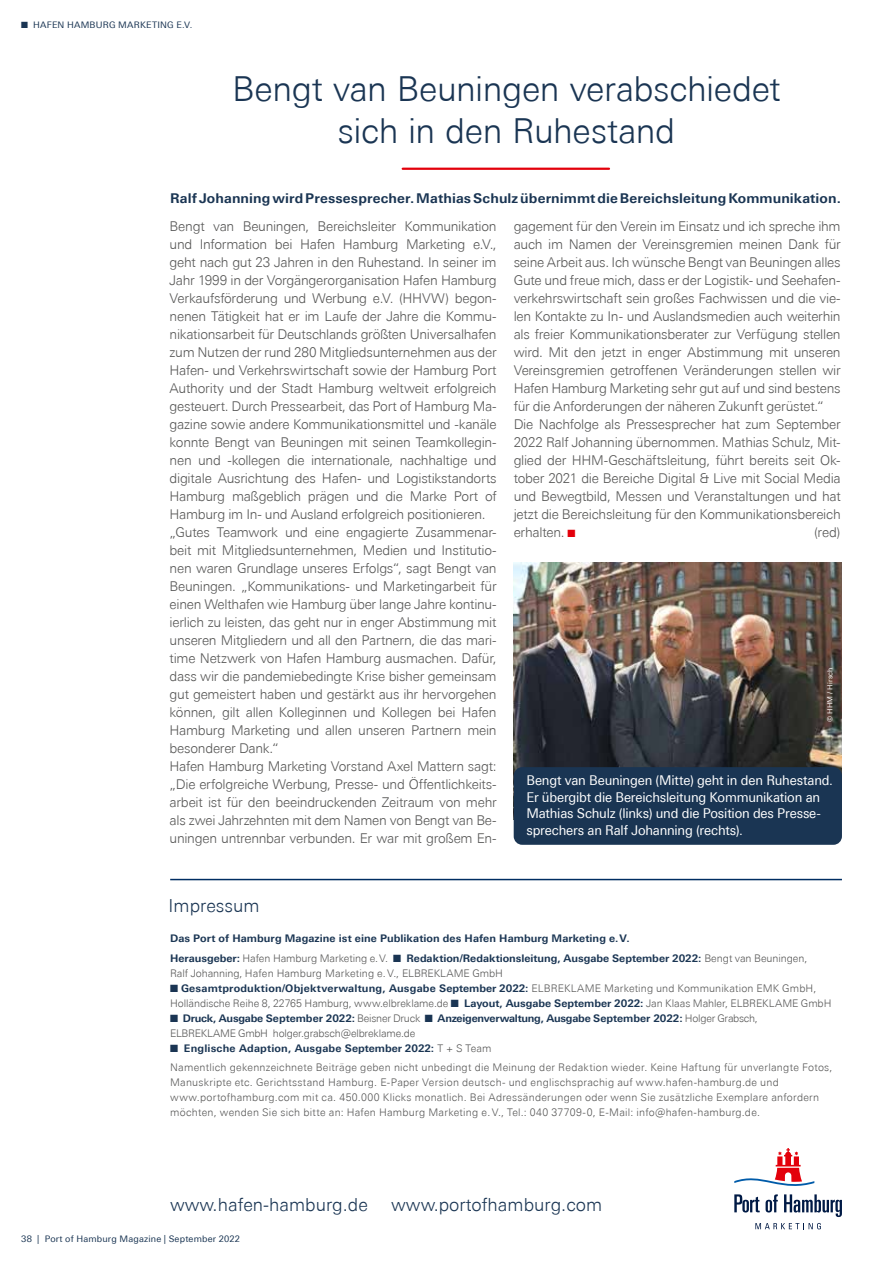
<style>
.page{position:relative;width:893px;height:1263px;background:#fff}
.page>*{position:absolute;margin:0;border:0;box-sizing:border-box;transform-origin:0 0}
.t1{font:300 34.5px/41.4px "Univers Next Pro";letter-spacing:-.01em;color:#1a3553;text-align:center}
.t2{font:300 18px "Univers Next Pro";color:#1a3553}
.t3{font:300 13.5px/18px "Univers Next Pro";letter-spacing:-.02em;color:#565655}
.t4{font:13.5px/16.5px "Univers Next Pro";letter-spacing:-.015em;color:#fff;scale:.96 1}
.t5{font:700 13.5px "Univers Next Pro";letter-spacing:.01em;color:#1a3553}
.t6{font:300 10.5px/15px "Univers Next Pro";letter-spacing:.02em;color:#565655}
.t7{font:300 10.5px/15px "Univers Next Pro";letter-spacing:-.01em;color:#565655}
.t8{font:700 10.5px/19.2px "Univers Next Pro";letter-spacing:.005em;color:#1a3553}
.t9{font:300 10.5px/15px "Univers Next Pro";letter-spacing:-.015em;color:#565655}
.t10{font:300 10.5px "Univers Next Pro";color:#565655}
.t11{font:9px "Univers Next Pro";letter-spacing:.02em;color:#1a3553}
.t12{font:7.05px "Univers Next Pro";letter-spacing:.015em;color:#fff}
.s1{color:#e3000b}
.s2{font-weight:300;color:#565655}
.s3{color:#1a3553}
.s4{font-weight:700;color:#1a3553}
</style>
<div class="page">
<svg style="left:755px;top:1223px;width:66px;height:6px"></svg>
<svg style="left:734px;top:1148px;width:80px;height:38px"></svg>
<svg style="left:734px;top:1194px;width:108px;height:23px"></svg>
<hr style="left:403px;top:168px;width:206px;height:2px;background:#e3000b">
<img style="left:514px;top:562px;width:328px;height:211px">
<hr style="left:170px;top:879px;width:672px;height:1px;background:#002d62">
<div style="left:514px;top:767px;width:328px;height:78px;background:#1a3553;border-radius:9px"></div>
<p class="t11" style="left:21px;top:20px;width:173px">■ HAFEN HAMBURG MARKETING E.V.</p>
<h1 class="t1" style="left:232px;top:68px;width:550px">Bengt van Beuningen verabschiedet sich in den Ruhestand</h1>
<p class="t5" style="left:170px;top:190px;width:672px">Ralf Johanning wird Pressesprecher. Mathias Schulz übernimmt die Bereichsleitung Kommunikation.</p>
<p class="t3" style="left:170px;top:217px;width:329px">Bengt van Beuningen, Bereichsleiter Kommunikation und Information bei Hafen Hamburg Marketing e.V., geht nach gut 23 Jahren in den Ruhestand. In seiner im Jahr 1999 in der Vorgängerorganisation Hafen Hamburg Verkaufsförderung und Werbung e.V. (HHVW) begon&shy;nenen Tätigkeit hat er im Laufe der Jahre die Kommu&shy;nikationsarbeit für Deutschlands größten Universalhafen zum Nutzen der rund 280 Mitgliedsunternehmen aus der Hafen- und Verkehrswirtschaft sowie der Hamburg Port Authority und der Stadt Hamburg weltweit erfolgreich gesteuert. Durch Pressearbeit, das Port of Hamburg Ma&shy;gazine sowie andere Kommunikationsmittel und -kanäle konnte Bengt van Beuningen mit seinen Teamkollegin&shy;nen und -kollegen die internationale, nachhaltige und digitale Ausrichtung des Hafen- und Logistikstandorts Hamburg maßgeblich prägen und die Marke Port of Hamburg im In- und Ausland erfolgreich positionieren. „Gutes Teamwork und eine engagierte Zusammenar&shy;beit mit Mitgliedsunternehmen, Medien und Institutio&shy;nen waren Grundlage unseres Erfolgs“, sagt Bengt van Beuningen. „Kommunikations- und Marketingarbeit für einen Welthafen wie Hamburg über lange Jahre kontinu&shy;ierlich zu leisten, das geht nur in enger Abstimmung mit unseren Mitgliedern und all den Partnern, die das mari&shy;time Netzwerk von Hafen Hamburg ausmachen. Dafür, dass wir die pandemiebedingte Krise bisher gemeinsam gut gemeistert haben und gestärkt aus ihr hervorgehen können, gilt allen Kolleginnen und Kollegen bei Hafen Hamburg Marketing und allen unseren Partnern mein besonderer Dank.“<br>Hafen Hamburg Marketing Vorstand Axel Mattern sagt: „Die erfolgreiche Werbung, Presse- und Öffentlichkeits&shy;arbeit ist für den beeindruckenden Zeitraum von mehr als zwei Jahrzehnten mit dem Namen von Bengt van Be&shy;uningen untrennbar verbunden. Er war mit großem En-</p>
<p class="t3" style="left:514px;top:217px;width:329px">gagement für den Verein im Einsatz und ich spreche ihm auch im Namen der Vereinsgremien meinen Dank für seine Arbeit aus. Ich wünsche Bengt van Beuningen alles Gute und freue mich, dass er der Logistik- und Seehafen&shy;verkehrswirtschaft sein großes Fachwissen und die vie&shy;len Kontakte zu In- und Auslandsmedien auch weiterhin als freier Kommunikationsberater zur Verfügung stellen wird. Mit den jetzt in enger Abstimmung mit unseren Vereinsgremien getroffenen Veränderungen stellen wir Hafen Hamburg Marketing sehr gut auf und sind bestens für die Anforderungen der näheren Zukunft gerüstet.“ Die Nachfolge als Pressesprecher hat zum September 2022 Ralf Johanning übernommen. Mathias Schulz, Mit&shy;glied der HHM-Geschäftsleitung, führt bereits seit Ok&shy;tober 2021 die Bereiche Digital &amp; Live mit Social Media und Bewegtbild, Messen und Veranstaltungen und hat jetzt die Bereichsleitung für den Kommunikationsbereich erhalten. <span class="s1">■</span></p>
<p class="t3" style="left:814px;top:523px;width:28px">(red)</p>
<p class="t12" style="left:826px;top:722px;width:56px;rotate:-90deg">© HHM / Hirsch</p>
<p class="t4" style="left:526px;top:772px;width:321px">Bengt van Beuningen (Mitte) geht in den Ruhestand.<br>Er übergibt die Bereichsleitung Kommunikation an Mathias Schulz (links) und die Position des Presse&shy;sprechers an Ralf Johanning (rechts).</p>
<h2 class="t2" style="left:169px;top:895px;width:92px">Impressum</h2>
<p class="t8" style="left:170px;top:929px;width:639px">Das Port of Hamburg Magazine ist eine Publikation des Hafen Hamburg Marketing e.V.<br>Herausgeber: <span class="s2">Hafen Hamburg Marketing e.V.</span> ■ Redaktion/Redaktionsleitung, Ausgabe September 2022: <span class="s2">Bengt van Beuningen,</span></p>
<p class="t10" style="left:170px;top:967px;width:334px">Ralf Johanning, Hafen Hamburg Marketing e.V., ELBREKLAME GmbH</p>
<p class="t7" style="left:170px;top:980px;width:663px"><span class="s3">■</span> <span class="s4">Gesamtproduktion/Objektverwaltung, Ausgabe September 2022:</span> ELBREKLAME Marketing und Kommunikation EMK GmbH,<br>Holländische Reihe 8, 22765 Hamburg, www.elbreklame.de <span class="s3">■</span> <span class="s4">Layout, Ausgabe September 2022:</span> Jan Klaas Mahler, ELBREKLAME GmbH</p>
<p class="t9" style="left:170px;top:1010px;width:589px"><span class="s3">■</span> <span class="s4">Druck, Ausgabe September 2022:</span> Beisner Druck <span class="s3">■</span> <span class="s4">Anzeigenverwaltung, Ausgabe September 2022:</span> Holger Grabsch,<br>ELBREKLAME GmbH holger.grabsch@elbreklame.de</p>
<p class="t6" style="left:170px;top:1038px;width:664px;line-height:19.2px"><span class="s3">■</span> <span class="s4">Englische Adaption, Ausgabe September 2022:</span> T + S Team<br>Namentlich gekennzeichnete Beiträge geben nicht unbedingt die Meinung der Redaktion wieder. Keine Haftung für unverlangte Fotos,</p>
<p class="t6" style="left:170px;top:1074px;width:651px">Manuskripte etc. Gerichtsstand Hamburg. E-Paper Version deutsch- und englischsprachig auf www.hafen-hamburg.de und www.portofhamburg.com mit ca. 450.000 Klicks monatlich. Bei Adressänderungen oder wenn Sie zusätzliche Exemplare anfordern möchten, wenden Sie sich bitte an: Hafen Hamburg Marketing e.V., Tel.: 040 37709-0, E-Mail: info@hafen-hamburg.de.</p>
<h2 class="t2" style="left:170px;top:1194px;width:199px">www.hafen-hamburg.de</h2>
<h2 class="t2" style="left:391px;top:1194px;width:212px">www.portofhamburg.com</h2>
<p class="t11" style="left:21px;top:1233px;width:220px">38 | Port of Hamburg Magazine | September 2022</p>
</div>
